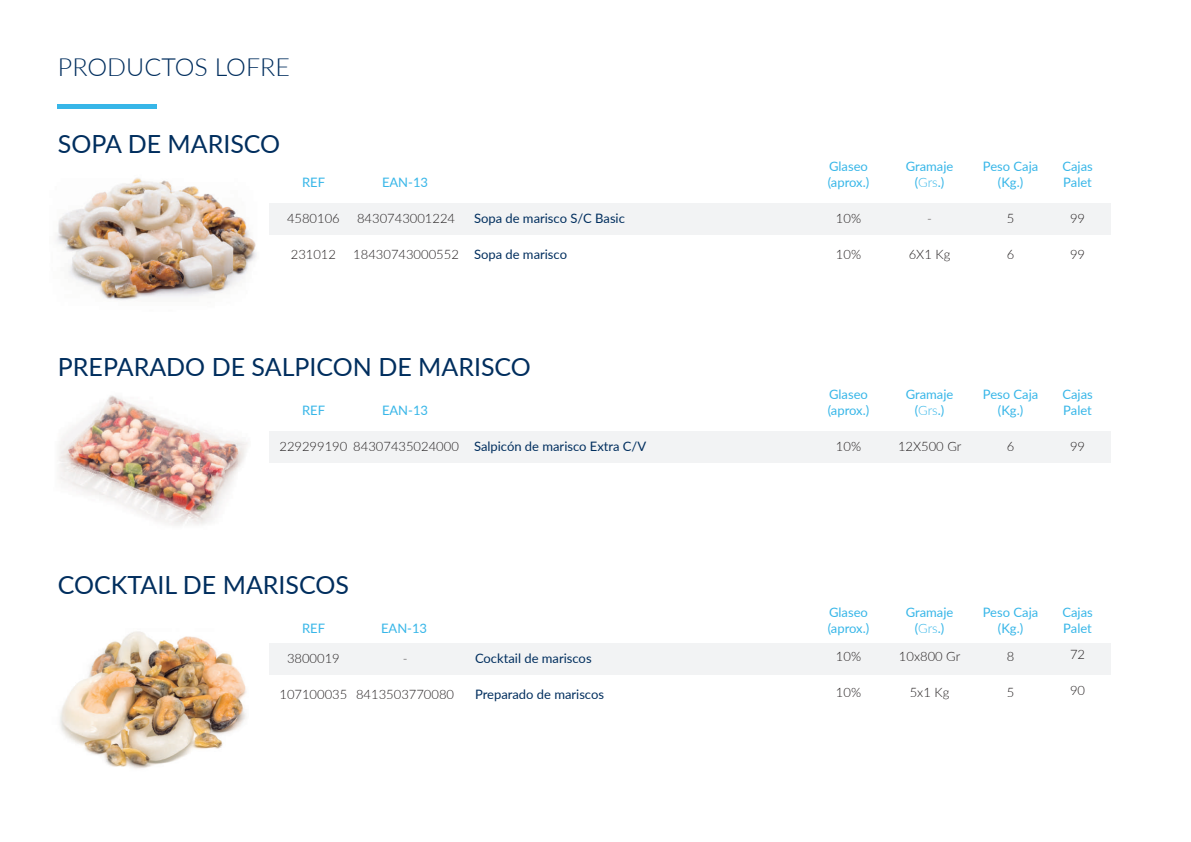
<style>
.page{position:relative;width:1191px;height:842px;background:#fff}
.page>*{position:absolute;margin:0;border:0;box-sizing:border-box;transform-origin:0 0}
.t1{font:25px "Lato";color:#002e5e}
.t2{font:300 25px "Lato";color:#002e5e}
.t3{font:13px/15.6px "Lato";color:#37b6e8}
.t4{font:300 13px "Lato";color:#231f20}
.t5{font:13px "Lato";color:#002e5e}
.s1{font-weight:300}
</style>
<div class="page">
<img style="left:60px;top:631px;width:187px;height:138px">
<img style="left:56px;top:178px;width:201px;height:122px">
<div style="left:269px;top:203px;width:841px;height:31px;background:#f2f3f4"></div>
<hr style="left:58px;top:104px;width:99px;height:4px;background:#37b6e8">
<div style="left:269px;top:431px;width:841px;height:31px;background:#f2f3f4"></div>
<div style="left:269px;top:643px;width:841px;height:31px;background:#f2f3f4"></div>
<img style="left:59px;top:395px;width:189px;height:131px">
<h1 class="t2" style="left:58px;top:50px;width:233px">PRODUCTOS LOFRE</h1>
<h1 class="t1" style="left:58px;top:126px;width:224px">SOPA DE MARISCO</h1>
<p class="t3" style="left:302px;top:174px;width:24px">REF</p>
<p class="t3" style="left:382px;top:174px;width:48px">EAN-13</p>
<p class="t4" style="left:287px;top:209px;width:54px">4580106</p>
<p class="t4" style="left:291px;top:245px;width:47px">231012</p>
<p class="t4" style="left:357px;top:209px;width:100px">8430743001224</p>
<p class="t4" style="left:353px;top:245px;width:107px">18430743000552</p>
<p class="t5" style="left:474px;top:209px;width:152px">Sopa de marisco S/C Basic</p>
<p class="t5" style="left:474px;top:245px;width:95px">Sopa de marisco</p>
<p class="t3" style="left:827px;top:158px;width:43px">Glaseo (aprox.)</p>
<p class="t3" style="left:905px;top:158px;width:49px;text-align:center">Gramaje (<span class="s1">Grs</span>.)</p>
<p class="t3" style="left:983px;top:158px;width:57px;text-align:center">Peso Caja (Kg.)</p>
<p class="t3" style="left:1062px;top:158px;width:32px">Cajas<br>Palet</p>
<p class="t4" style="left:836px;top:209px;width:27px">10%</p>
<p class="t4" style="left:836px;top:245px;width:27px">10%</p>
<p class="t4" style="left:927px;top:209px;width:6px">-</p>
<p class="t4" style="left:908px;top:245px;width:43px">6X1 Kg</p>
<p class="t4" style="left:1006px;top:209px;width:9px">5</p>
<p class="t4" style="left:1006px;top:245px;width:9px">6</p>
<p class="t4" style="left:1070px;top:209px;width:17px">99</p>
<p class="t4" style="left:1070px;top:245px;width:17px">99</p>
<h1 class="t1" style="left:58px;top:349px;width:474px">PREPARADO DE SALPICON DE MARISCO</h1>
<p class="t3" style="left:302px;top:401px;width:24px">REF</p>
<p class="t3" style="left:382px;top:401px;width:48px">EAN-13</p>
<p class="t5" style="left:474px;top:437px;width:174px">Salpicón de marisco Extra C/V</p>
<p class="t4" style="left:836px;top:437px;width:27px">10%</p>
<p class="t4" style="left:898px;top:437px;width:65px">12X500 Gr</p>
<p class="t4" style="left:1006px;top:437px;width:9px">6</p>
<p class="t4" style="left:1070px;top:437px;width:17px">99</p>
<p class="t3" style="left:827px;top:386px;width:43px">Glaseo (aprox.)</p>
<p class="t3" style="left:905px;top:386px;width:49px;text-align:center">Gramaje (<span class="s1">Grs</span>.)</p>
<p class="t3" style="left:983px;top:386px;width:57px;text-align:center">Peso Caja (Kg.)</p>
<p class="t3" style="left:1062px;top:386px;width:32px">Cajas<br>Palet</p>
<p class="t4" style="left:279px;top:437px;width:181px">229299190 84307435024000</p>
<h1 class="t1" style="left:58px;top:567px;width:293px">COCKTAIL DE MARISCOS</h1>
<p class="t3" style="left:302px;top:619px;width:24px">REF</p>
<p class="t3" style="left:381px;top:619px;width:48px">EAN-13</p>
<p class="t4" style="left:287px;top:649px;width:54px">3800019</p>
<p class="t4" style="left:279px;top:685px;width:69px">107100035</p>
<p class="t4" style="left:403px;top:649px;width:6px">-</p>
<p class="t4" style="left:356px;top:685px;width:100px">8413503770080</p>
<p class="t5" style="left:475px;top:649px;width:118px">Cocktail de mariscos</p>
<p class="t5" style="left:475px;top:684px;width:131px">Preparado de mariscos</p>
<p class="t3" style="left:827px;top:604px;width:43px">Glaseo (aprox.)</p>
<p class="t3" style="left:905px;top:604px;width:49px;text-align:center">Gramaje (<span class="s1">Grs</span>.)</p>
<p class="t3" style="left:982px;top:604px;width:57px;text-align:center">Peso Caja (Kg.)</p>
<p class="t3" style="left:1062px;top:604px;width:32px">Cajas<br>Palet</p>
<p class="t4" style="left:836px;top:647px;width:27px">10%</p>
<p class="t4" style="left:836px;top:683px;width:27px">10%</p>
<p class="t4" style="left:899px;top:647px;width:63px">10x800 Gr</p>
<p class="t4" style="left:909px;top:683px;width:41px">5x1 Kg</p>
<p class="t4" style="left:1006px;top:647px;width:9px">8</p>
<p class="t4" style="left:1006px;top:683px;width:9px">5</p>
<p class="t4" style="left:1070px;top:645px;width:17px">72</p>
<p class="t4" style="left:1070px;top:681px;width:17px">90</p>
</div>
